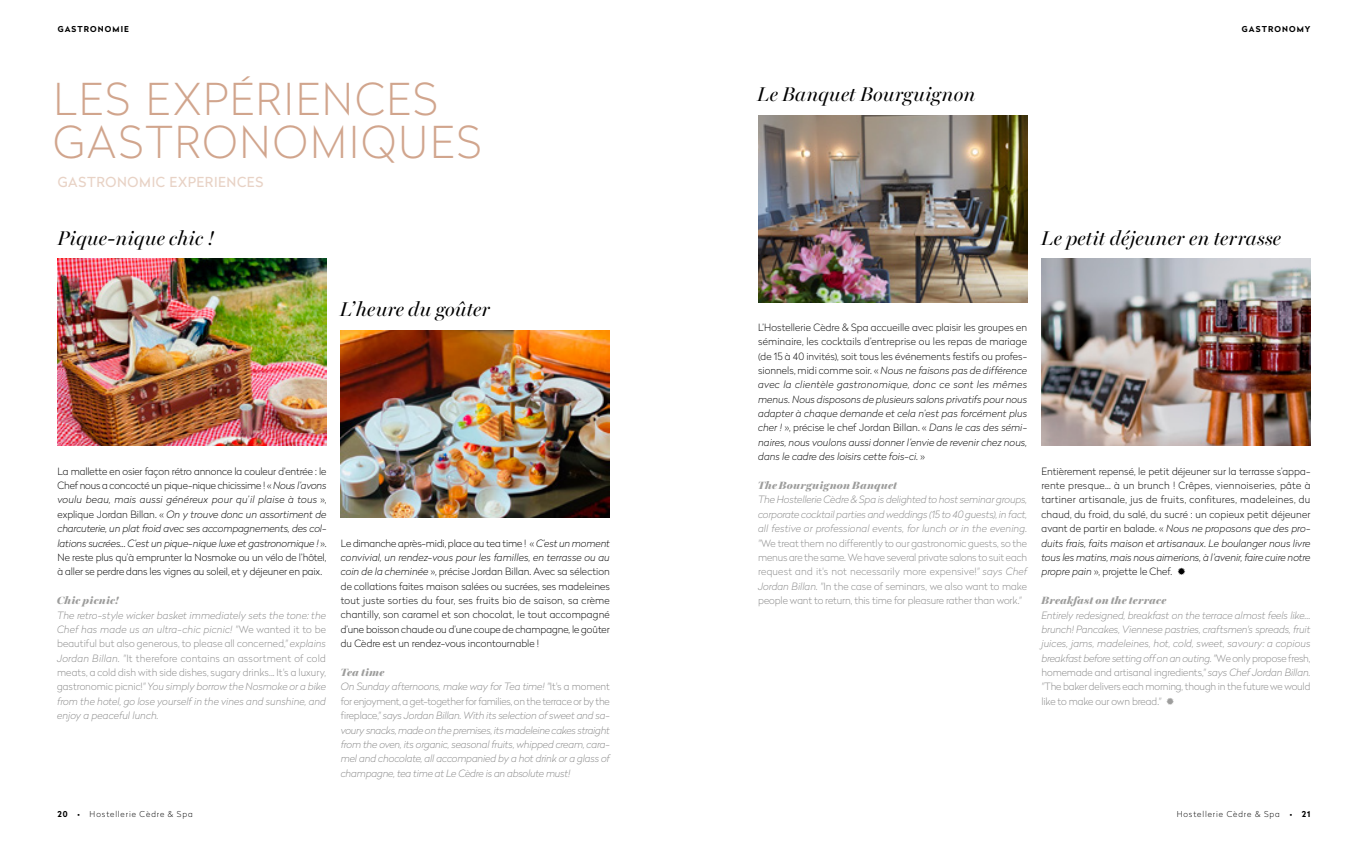
<style>
.page{position:relative;width:1368px;height:851px;background:#fff}
.page>*{position:absolute;margin:0;border:0;box-sizing:border-box;transform-origin:0 0}
.t1{font:100 43.75px/43.1px "Radikal";letter-spacing:.05em;color:#d1a58d}
.t2{font:italic 20px "Miller Banner";letter-spacing:.01em;color:#000}
.t3{font:13.75px "Radikal";letter-spacing:.045em;color:#e8d2c5}
.t4{font:italic 900 10.62px "Miller Banner";letter-spacing:.025em;color:#9d9d9c}
.t5{font:100 10px/14.4px "Radikal";color:#000;text-align:justify}
.t6{font:italic 100 10px/14.4px "Radikal";letter-spacing:-.005em;color:#878787;text-align:justify}
.t7{font:italic 100 10px/14.4px "Radikal";letter-spacing:.005em;color:#000;text-align:justify}
.t8{font:100 10px/14.4px "Radikal";letter-spacing:-.01em;color:#878787;text-align:justify}
.t9{font:100 8.12px "Radikal";letter-spacing:.11em;color:#000}
.t10{font:700 8.12px "Radikal";letter-spacing:.14em;color:#000}
.s1{font-style:italic}
.s2{font-style:normal}
.s3{font-weight:700}
</style>
<div class="page">
<img style="left:758px;top:115px;width:269px;height:187px">
<img style="left:341px;top:331px;width:269px;height:187px">
<img style="left:57px;top:259px;width:269px;height:187px">
<img style="left:1041px;top:259px;width:269px;height:187px">
<p class="t10" style="left:58px;top:23px;width:73px">GASTRONOMIE</p>
<p class="t10" style="left:1242px;top:23px;width:70px">GASTRONOMY</p>
<h1 class="t1" style="left:53px;top:76px;width:429px">LES EXPÉRIENCES<br>GASTRONOMIQUES</h1>
<h3 class="t3" style="left:58px;top:172px;width:207px">GASTRONOMIC EXPERIENCES</h3>
<h2 class="t2" style="left:58px;top:226px;width:158px">Pique-nique chic !</h2>
<h2 class="t2" style="left:340px;top:298px;width:151px">L’ heure du goûter</h2>
<p class="t5" style="left:58px;top:463px;width:270px">La mallette en osier façon rétro annonce la couleur d’entrée : le Chef nous a concocté un pique-nique chicissime ! « <span class="s1">Nous l’avons voulu beau, mais aussi généreux pour qu’il plaise à tous</span> », explique Jordan Billan. « <span class="s1">On y trouve donc un assortiment de charcuterie, un plat froid avec ses accompagnements, des col&shy;lations sucrées... C’est un pique-nique luxe et gastronomique !</span> ».<br>Ne reste plus qu’à emprunter la Nosmoke ou un vélo de l’hôtel, à aller se perdre dans les vignes au soleil, et y déjeuner en paix.</p>
<p class="t4" style="left:57px;top:594px;width:63px">Chic picnic!</p>
<p class="t6" style="left:57px;top:607px;width:270px">The retro-style wicker basket immediately sets the tone: the Chef has made us an ultra-chic picnic! "<span class="s2">We wanted it to be beautiful but also generous, to please all concerned,</span>" explains Jordan Billan. "<span class="s2">It therefore contains an assortment of cold meats, a cold dish with side dishes, sugary drinks... It's a luxury, gastronomic picnic!</span>" You simply borrow the Nosmoke or a bike from the hotel, go lose yourself in the vines and sunshine, and enjoy a peaceful lunch.</p>
<p class="t5" style="left:341px;top:535px;width:270px">Le dimanche après-midi, place au tea time ! « <span class="s1">C’est un moment convivial, un rendez-vous pour les familles, en terrasse ou au coin de la cheminée</span> », précise Jordan Billan. Avec sa sélection de collations faites maison salées ou sucrées, ses madeleines tout juste sorties du four, ses fruits bio de saison, sa crème chantilly, son caramel et son chocolat, le tout accompagné d’une boisson chaude ou d’une coupe de champagne, le goûter du Cèdre est un rendez-vous incontournable !</p>
<p class="t4" style="left:341px;top:665px;width:45px">Tea time</p>
<p class="t6" style="left:341px;top:679px;width:270px">On Sunday afternoons, make way for Tea time! "<span class="s2">It's a moment for enjoyment, a get-together for families, on the terrace or by the fireplace,</span>" says Jordan Billan. With its selection of sweet and sa&shy;voury snacks, made on the premises, its madeleine cakes straight from the oven, its organic, seasonal fruits, whipped cream, cara&shy;mel and chocolate, all accompanied by a hot drink or a glass of champagne, tea time at Le Cèdre is an absolute must!</p>
<h2 class="t2" style="left:757px;top:82px;width:220px">Le Banquet Bourguignon</h2>
<h2 class="t2" style="left:1041px;top:226px;width:241px">Le petit déjeuner en terrasse</h2>
<p class="t7" style="left:758px;top:319px;width:270px"><span class="s2">L’Hostellerie Cèdre &amp; Spa accueille avec plaisir les groupes en séminaire, les cocktails d’entreprise ou les repas de mariage (de 15 à 40 invités), soit tous les événements festifs ou profes&shy;sionnels, midi comme soir. «</span> Nous ne faisons pas de différence avec la clientèle gastronomique, donc ce sont les mêmes menus. Nous disposons de plusieurs salons privatifs pour nous adapter à chaque demande et cela n’est pas forcément plus cher ! <span class="s2">», précise le chef Jordan Billan. «</span> Dans le cas des sémi&shy;naires, nous voulons aussi donner l’envie de revenir chez nous, dans le cadre des loisirs cette fois-ci. <span class="s2">»</span></p>
<p class="t4" style="left:758px;top:479px;width:140px">The Bourguignon Banquet</p>
<p class="t8" style="left:758px;top:492px;width:270px"><span class="s1">The Hostellerie Cèdre &amp; Spa is delighted to host seminar groups, corporate cocktail parties and weddings (15 to 40 guests), in fact, all festive or professional events, for lunch or in the evening. "</span>We treat them no differently to our gastronomic guests, so the menus are the same. We have several private salons to suit each request and it's not necessarily more expensive!<span class="s1">" says Chef Jordan Billan. "</span>In the case of seminars, we also want to make people want to return, this time for pleasure rather than work.<span class="s1">"</span></p>
<p class="t5" style="left:1041px;top:463px;width:270px">Entièrement repensé, le petit déjeuner sur la terrasse s’appa&shy;rente presque… à un brunch ! Crêpes, viennoiseries, pâte à tartiner artisanale, jus de fruits, confitures, madeleines, du chaud, du froid, du salé, du sucré : un copieux petit déjeuner avant de partir en balade. « <span class="s1">Nous ne proposons que des pro&shy;duits frais, faits maison et artisanaux. Le boulanger nous livre tous les matins, mais nous aimerions, à l’avenir, faire cuire notre propre pain</span> », projette le Chef.</p>
<p class="t4" style="left:1041px;top:594px;width:126px">Breakfast on the terrace</p>
<p class="t6" style="left:1041px;top:607px;width:270px">Entirely redesigned, breakfast on the terrace almost feels like… brunch! Pancakes, Viennese pastries, craftsmen's spreads, fruit juices, jams, madeleines, hot, cold, sweet, savoury: a copious breakfast before setting off on an outing. "<span class="s2">We only propose fresh, homemade and artisanal ingredients,</span>" says Chef Jordan Billan. "<span class="s2">The baker delivers each morning, though in the future we would like to make our own bread.</span>"</p>
<p class="t9" style="left:58px;top:808px;width:137px"><span class="s3">20 •</span> Hostellerie Cèdre &amp; Spa</p>
<p class="t9" style="left:1176px;top:808px;width:135px">Hostellerie Cèdre &amp; Spa <span class="s3">• 21</span></p>
</div>
